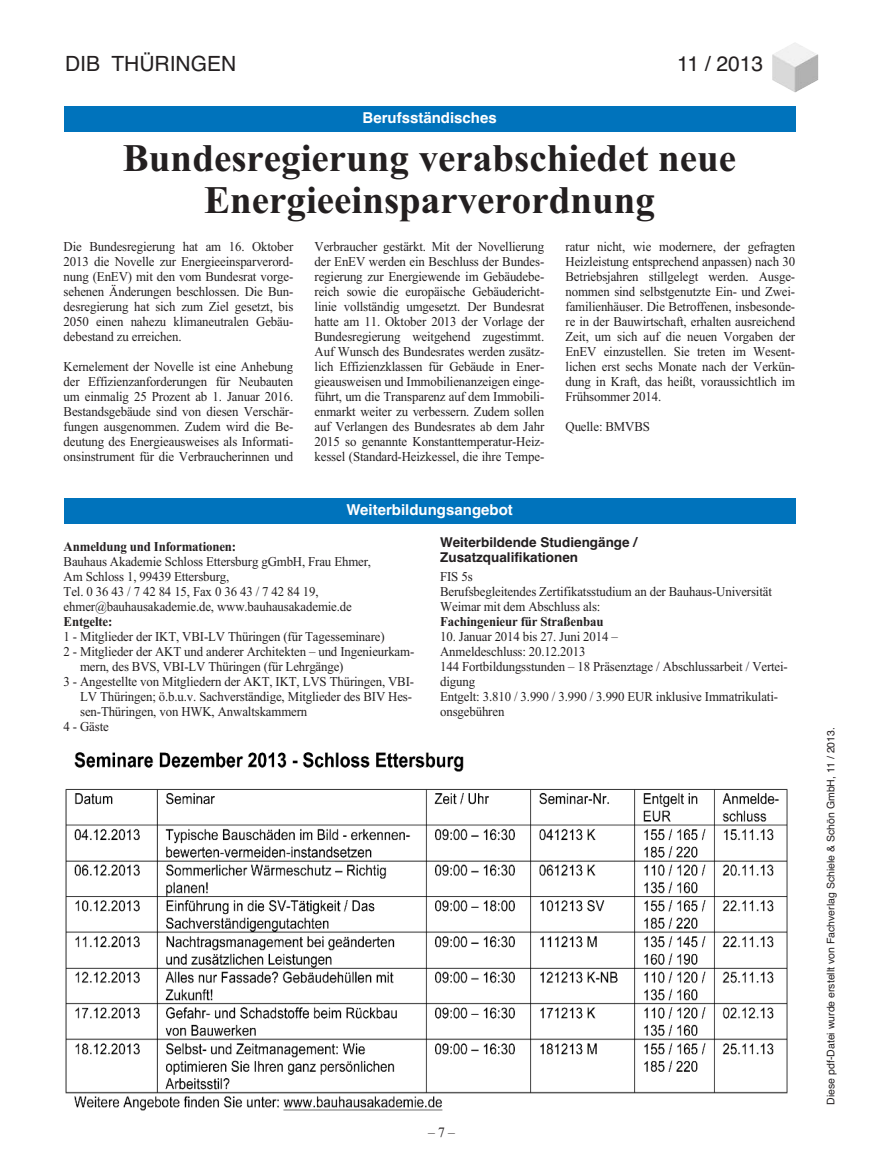
<style>
.page{position:relative;width:872px;height:1170px;background:#fff}
.page>*{position:absolute;margin:0;border:0;box-sizing:border-box;transform-origin:0 0}
.t1{font:700 39px/42px "Times New Roman";color:#231f20;text-align:center}
.t2{font:21px "Helvetica";color:#231f20}
.t3{font:700 15px "Helvetica";color:#fff}
.t4{font:13.5px/15px "Times New Roman";letter-spacing:-.01em;color:#231f20;text-align:justify;scale:.95 1}
.t5{font:700 13.5px "Times New Roman";letter-spacing:-.01em;color:#231f20;scale:.95 1}
.t6{font:700 13.5px/15px "Helvetica";color:#231f20}
.t7{font:10.5px "Helvetica";color:#231f20}
</style>
<div class="page">
<img style="left:772px;top:43px;width:46px;height:50px">
<div style="left:64px;top:498px;width:731px;height:25px;background:#0073bc"></div>
<div style="left:64px;top:106px;width:731px;height:26px;background:#0073bc"></div>
<img style="left:65px;top:752px;width:723px;height:359px">
<h2 class="t2" style="left:65px;top:52px;width:173px">DIB THÜRINGEN</h2>
<h2 class="t2" style="left:677px;top:52px;width:88px">11 / 2013</h2>
<p class="t3" style="left:362px;top:109px;width:136px">Berufsständisches</p>
<h1 class="t1" style="left:123px;top:136px;width:615px">Bundesregierung verabschiedet neue<br>Energieeinsparverordnung</h1>
<p class="t4" style="left:64px;top:239px;width:243px">Die Bundesregierung hat am 16. Oktober 2013 die Novelle zur Energieeinsparverord&shy;nung (EnEV) mit den vom Bundesrat vorge&shy;sehenen Änderungen beschlossen. Die Bun&shy;desregierung hat sich zum Ziel gesetzt, bis 2050 einen nahezu klimaneutralen Gebäu&shy;debestand zu erreichen.</p>
<p class="t4" style="left:64px;top:359px;width:243px">Kernelement der Novelle ist eine Anhebung der Effizienzanforderungen für Neubauten um einmalig 25 Prozent ab 1. Januar 2016.<br>Bestandsgebäude sind von diesen Verschär&shy;fungen ausgenommen. Zudem wird die Be&shy;deutung des Energieausweises als Informati&shy;onsinstrument für die Verbraucherinnen und</p>
<p class="t4" style="left:314px;top:239px;width:243px">Verbraucher gestärkt. Mit der Novellierung der EnEV werden ein Beschluss der Bundes&shy;regierung zur Energiewende im Gebäudebe&shy;reich sowie die europäische Gebäudericht&shy;linie vollständig umgesetzt. Der Bundesrat hatte am 11. Oktober 2013 der Vorlage der Bundesregierung weitgehend zugestimmt.<br>Auf Wunsch des Bundesrates werden zusätz&shy;lich Effizienzklassen für Gebäude in Ener&shy;gieausweisen und Immobilienanzeigen einge&shy;führt, um die Transparenz auf dem Immobili&shy;enmarkt weiter zu verbessern. Zudem sollen auf Verlangen des Bundesrates ab dem Jahr 2015 so genannte Konstanttemperatur-Heiz&shy;kessel (Standard-Heizkessel, die ihre Tempe-</p>
<p class="t4" style="left:565px;top:239px;width:243px">ratur nicht, wie modernere, der gefragten Heizleistung entsprechend anpassen) nach 30<br>Betriebsjahren stillgelegt werden. Ausge&shy;nommen sind selbstgenutzte Ein- und Zwei&shy;familienhäuser. Die Betroffenen, insbesonde&shy;re in der Bauwirtschaft, erhalten ausreichend Zeit, um sich auf die neuen Vorgaben der EnEV einzustellen. Sie treten im Wesent&shy;lichen erst sechs Monate nach der Verkün&shy;dung in Kraft, das heißt, voraussichtlich im Frühsommer 2014.</p>
<p class="t4" style="left:565px;top:419px;width:90px">Quelle: BMVBS</p>
<p class="t3" style="left:346px;top:501px;width:168px">Weiterbildungsangebot</p>
<p class="t5" style="left:64px;top:538px;width:183px">Anmeldung und Informationen:</p>
<p class="t4" style="left:64px;top:554px;width:325px;text-align:left">Bauhaus Akademie Schloss Ettersburg gGmbH, Frau Ehmer, Am Schloss 1, 99439 Ettersburg,<br>Tel. 0 36 43 / 7 42 84 15, Fax 0 36 43 / 7 42 84 19, ehmer@bauhausakademie.de, www.bauhausakademie.de</p>
<p class="t5" style="left:64px;top:613px;width:53px">Entgelte:</p>
<p class="t4" style="left:64px;top:629px;width:339px">1 - Mitglieder der IKT, VBI-LV Thüringen (für Tagesseminare)</p>
<p class="t4" style="left:64px;top:644px;width:371px">2 - Mitglieder der AKT und anderer Architekten – und Ingenieurkam-</p>
<p class="t4" style="left:80px;top:659px;width:279px">mern, des BVS, VBI-LV Thüringen (für Lehrgänge)</p>
<p class="t4" style="left:64px;top:674px;width:370px">3 - Angestellte von Mitgliedern der AKT, IKT, LVS Thüringen, VBI-</p>
<p class="t4" style="left:80px;top:689px;width:351px">LV Thüringen; ö.b.u.v. Sachverständige, Mitglieder des BIV Hes-</p>
<p class="t4" style="left:80px;top:704px;width:241px">sen-Thüringen, von HWK, Anwaltskammern</p>
<p class="t4" style="left:64px;top:719px;width:49px">4 - Gäste</p>
<p class="t6" style="left:440px;top:535px;width:198px">Weiterbildende Studiengänge /<br>Zusatzqualifikationen</p>
<p class="t4" style="left:440px;top:569px;width:351px;text-align:left">FIS 5s<br>Berufsbegleitendes Zertifikatsstudium an der Bauhaus-Universität<br>Weimar mit dem Abschluss als:</p>
<p class="t5" style="left:440px;top:613px;width:173px">Fachingenieur für Straßenbau</p>
<p class="t4" style="left:440px;top:629px;width:367px;text-align:left">10. Januar 2014 bis 27. Juni 2014 –<br>Anmeldeschluss: 20.12.2013<br>144 Fortbildungsstunden – 18 Präsenztage / Abschlussarbeit / Vertei&shy;digung<br>Entgelt: 3.810 / 3.990 / 3.990 / 3.990 EUR inklusive Immatrikulati&shy;onsgebühren</p>
<p class="t7" style="left:824px;top:1104px;width:379px;rotate:-90deg">Diese pdf-Datei wurde erstellt von Fachverlag Schiele &amp; Schön GmbH, 11 / 2013.</p>
</div>
